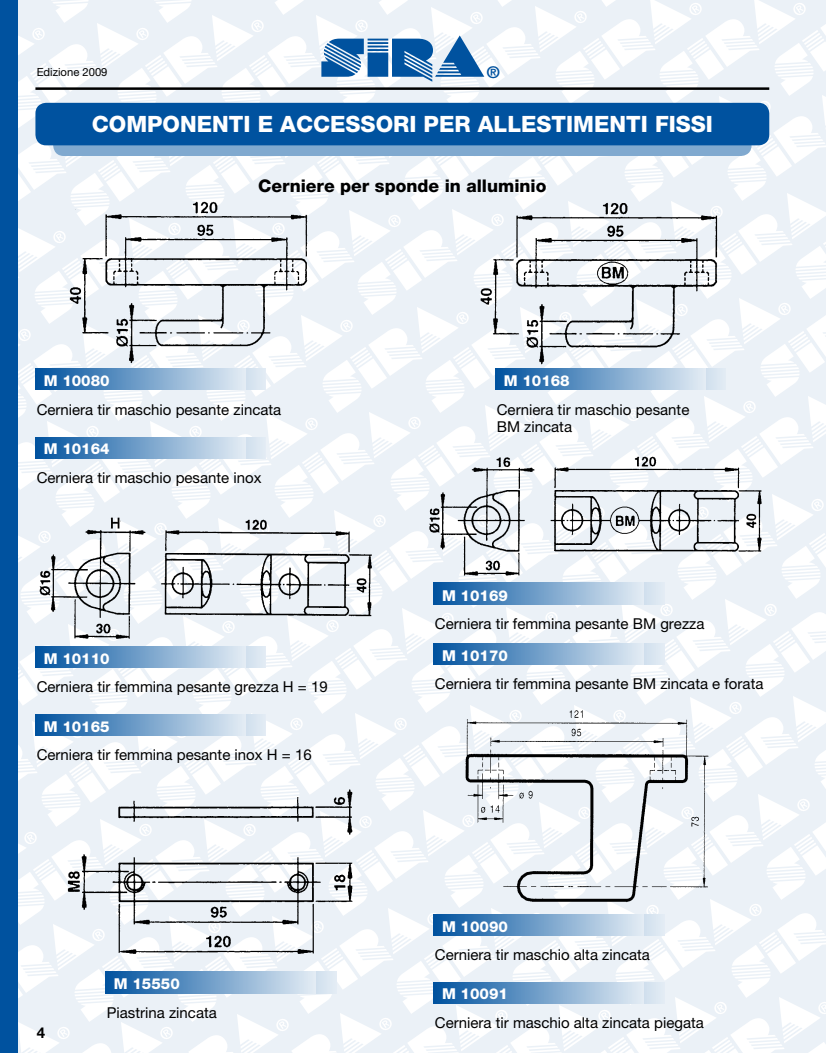
<style>
.page{position:relative;width:826px;height:1053px;background:#fff}
.page>*{position:absolute;margin:0;border:0;box-sizing:border-box;transform-origin:0 0}
.t1{font:56.88px "Cg Sinaloa";color:#00529f;scale:1.1 1}
.t2{font:800 22.5px "Helvetica Neue";color:#fff}
.t3{font:800 17.5px "Helvetica Neue";color:#000}
.t4{font:700 16.25px "Helvetica Neue";color:#00529f}
.t5{font:15px/17.5px "Helvetica Neue";color:#000}
.t6{font:800 15px "Helvetica Neue";color:#fff}
.t7{font:700 15px "Helvetica Neue";color:#000}
.t8{font:11.25px "Helvetica Neue";color:#000}
</style>
<div class="page">
<div style="left:11px;top:0;width:815px;height:1052px;background:linear-gradient(to bottom,#f1f5f9,#f1f5f9)"></div>
<hr style="left:35px;top:87px;width:734px;height:3px;background:#000">
<div style="left:53px;top:113px;width:698px;height:43px;background:#80a9cf;border-radius:11px"></div>
<div style="left:35px;top:103px;width:734px;height:42px;background:#00529f;border-radius:11px"></div>
<div style="left:0;top:0;width:18px;height:1052px;background:#00529f"></div>
<img style="left:58px;top:785px;width:306px;height:176px">
<div style="left:433px;top:914px;width:231px;height:21px;background:#d9e5f1"></div>
<div style="left:433px;top:914px;width:210px;height:21px;background:linear-gradient(to right,#00519e,#e1ebf4)"></div>
<div style="left:433px;top:982px;width:231px;height:21px;background:#d9e5f1"></div>
<div style="left:433px;top:982px;width:210px;height:21px;background:linear-gradient(to right,#00519e,#e1ebf4)"></div>
<div style="left:106px;top:971px;width:230px;height:22px;background:#d9e5f1"></div>
<div style="left:106px;top:971px;width:209px;height:22px;background:linear-gradient(to right,#00529f,#e3ecf4)"></div>
<div style="left:35px;top:368px;width:231px;height:22px;background:#dae5f1"></div>
<div style="left:35px;top:368px;width:210px;height:22px;background:linear-gradient(to right,#00519e,#e2ebf4)"></div>
<div style="left:495px;top:368px;width:231px;height:22px;background:#d9e5f1"></div>
<div style="left:495px;top:368px;width:210px;height:22px;background:linear-gradient(to right,#00519e,#e2ebf4)"></div>
<div style="left:35px;top:437px;width:231px;height:21px;background:#dae5f1"></div>
<div style="left:35px;top:437px;width:210px;height:21px;background:linear-gradient(to right,#00519e,#e2ebf4)"></div>
<div style="left:35px;top:646px;width:231px;height:21px;background:#dae5f1"></div>
<div style="left:35px;top:646px;width:210px;height:21px;background:linear-gradient(to right,#00519e,#e2ebf4)"></div>
<div style="left:433px;top:583px;width:231px;height:21px;background:#d9e5f1"></div>
<div style="left:433px;top:583px;width:210px;height:21px;background:linear-gradient(to right,#00519e,#e1ebf4)"></div>
<div style="left:433px;top:643px;width:231px;height:21px;background:#d9e5f1"></div>
<div style="left:433px;top:643px;width:210px;height:21px;background:linear-gradient(to right,#00519e,#e1ebf4)"></div>
<div style="left:35px;top:714px;width:231px;height:21px;background:#dae5f1"></div>
<div style="left:35px;top:714px;width:210px;height:21px;background:linear-gradient(to right,#00519e,#e2ebf4)"></div>
<img style="left:460px;top:707px;width:256px;height:201px">
<img style="left:57px;top:191px;width:280px;height:174px">
<img style="left:35px;top:511px;width:345px;height:137px">
<img style="left:424px;top:448px;width:342px;height:137px">
<img style="left:471px;top:197px;width:255px;height:168px">
<p class="t8" style="left:37px;top:65px;width:72px">Edizione 2009</p>
<h1 class="t1" style="left:319px;top:23px;width:152px">SIRA</h1>
<p class="t4" style="left:487px;top:62px;width:14px">®</p>
<h2 class="t2" style="left:92px;top:111px;width:622px">COMPONENTI E ACCESSORI PER ALLESTIMENTI FISSI</h2>
<p class="t6" style="left:44px;top:371px;width:67px">M 10080</p>
<p class="t3" style="left:258px;top:175px;width:290px">Cerniere per sponde in alluminio</p>
<p class="t6" style="left:504px;top:371px;width:67px">M 10168</p>
<p class="t5" style="left:37px;top:400px;width:246px">Cerniera tir maschio pesante zincata</p>
<p class="t6" style="left:44px;top:440px;width:67px">M 10164</p>
<p class="t5" style="left:37px;top:468px;width:226px">Cerniera tir maschio pesante inox</p>
<p class="t6" style="left:44px;top:650px;width:67px">M 10110</p>
<p class="t5" style="left:37px;top:677px;width:292px">Cerniera tir femmina pesante grezza H = 19</p>
<p class="t6" style="left:44px;top:717px;width:67px">M 10165</p>
<p class="t5" style="left:37px;top:746px;width:276px">Cerniera tir femmina pesante inox H = 16</p>
<p class="t6" style="left:114px;top:974px;width:67px">M 15550</p>
<p class="t7" style="left:37px;top:1022px;width:10px">4</p>
<p class="t5" style="left:107px;top:1003px;width:111px">Piastrina zincata</p>
<p class="t5" style="left:497px;top:400px;width:194px">Cerniera tir maschio pesante<br>BM zincata</p>
<p class="t6" style="left:442px;top:587px;width:67px">M 10169</p>
<p class="t5" style="left:435px;top:614px;width:271px">Cerniera tir femmina pesante BM grezza</p>
<p class="t6" style="left:442px;top:646px;width:67px">M 10170</p>
<p class="t5" style="left:435px;top:674px;width:330px">Cerniera tir femmina pesante BM zincata e forata</p>
<p class="t6" style="left:442px;top:917px;width:67px">M 10090</p>
<p class="t5" style="left:435px;top:946px;width:216px">Cerniera tir maschio alta zincata</p>
<p class="t6" style="left:442px;top:985px;width:67px">M 10091</p>
<p class="t5" style="left:435px;top:1013px;width:270px">Cerniera tir maschio alta zincata piegata</p>
</div>
